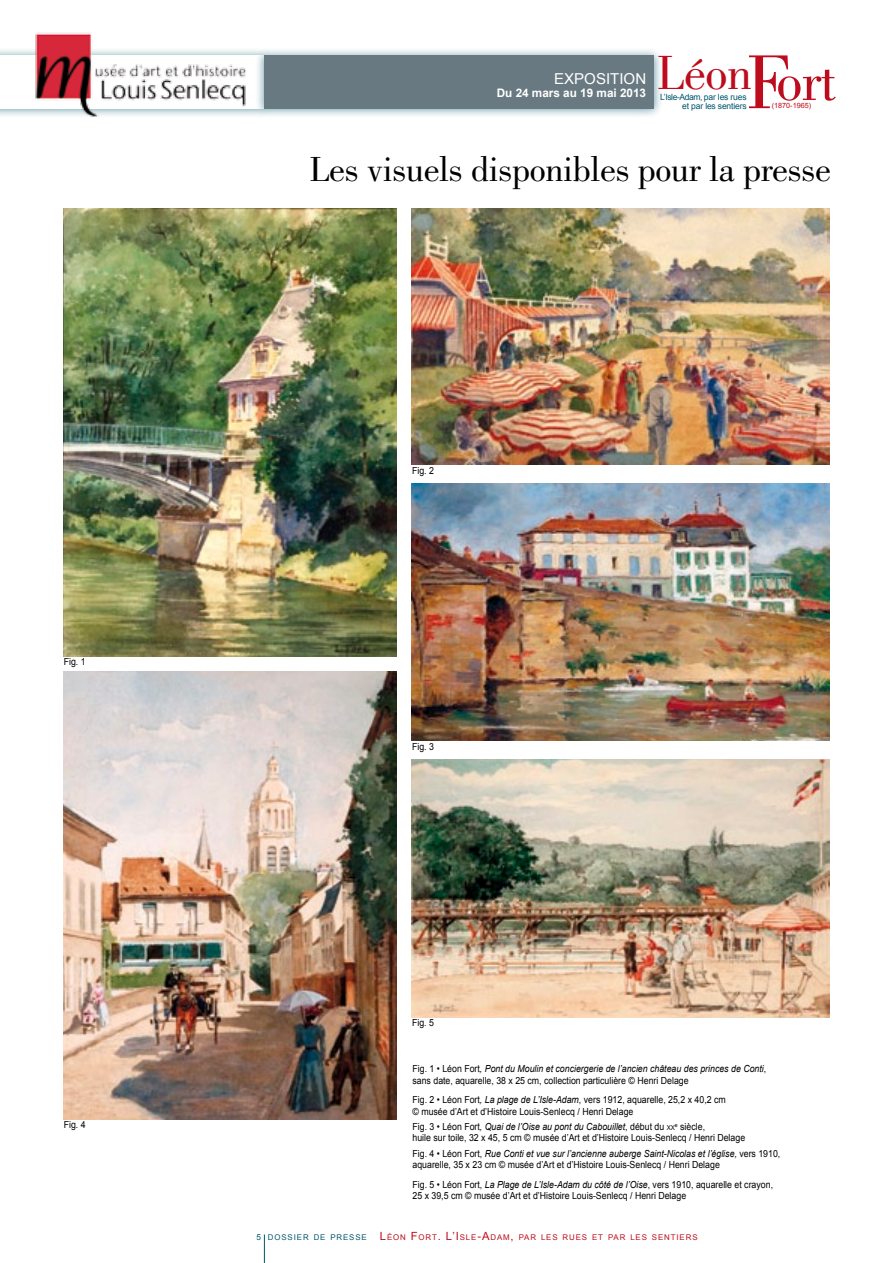
<style>
.page{position:relative;width:893px;height:1263px;background:#fff}
.page>*{position:absolute;margin:0;border:0;box-sizing:border-box;transform-origin:0 0}
.t1{font:49.65px "Bodoni";color:#bd0c1d}
.t2{font:36px "Bodoni";letter-spacing:-.01em;color:#000}
.t3{font:15px "Arial";color:#fff}
.t4{font:9.75px/11.2px "Arial";color:#000;scale:.9 1}
.t5{font:8.55px/8.6px "Arial";letter-spacing:-.02em;color:#00566c;text-align:right}
.t6{font:7.8px "Arial";letter-spacing:.115em;color:#bd0c1d}
.t7{font:7.2px "Arial";color:#bd0c1d}
.s1{font-size:78.9px}
.s2{font-size:58.05px}
.s3{font-style:italic}
.s4{font-size:6.9px}
.s5{font-size:8.25px;color:#00566c}
.s6{color:#00566c}
.s7{font-size:11.25px}
</style>
<div class="page">
<svg style="left:264px;top:1234px;width:1px;height:29px"></svg>
<img style="left:64px;top:208px;width:332px;height:448px">
<img style="left:412px;top:208px;width:417px;height:257px">
<img style="left:412px;top:483px;width:417px;height:258px">
<img style="left:412px;top:760px;width:417px;height:257px">
<div style="left:255px;top:46px;width:408px;height:72px;background:#00566c;opacity:.6"></div>
<div style="left:264px;top:55px;width:390px;height:53px;background:#687981"></div>
<img style="left:17px;top:32px;width:245px;height:86px">
<img style="left:64px;top:672px;width:332px;height:447px">
<p class="t4" style="left:64px;top:655px;width:26px">Fig. 1</p>
<p class="t4" style="left:64px;top:1119px;width:26px">Fig. 4</p>
<h1 class="t1" style="left:657px;top:45px;width:181px">Léon<span class="s1">F</span><span class="s2">ort</span></h1>
<h3 class="t3" style="left:554px;top:70px;width:94px">EXPOSITION</h3>
<p class="t5" style="left:497px;top:93px;width:251px"><sup>Du</sup> <sup>24</sup> <sup>mars</sup> <sup>au</sup> <sup>19</sup> <sup>mai</sup> <sup>2013</sup> L’Isle-Adam, par les rues et par les sentiers</p>
<p class="t7" style="left:772px;top:102px;width:41px">(1870-1965)</p>
<h2 class="t2" style="left:310px;top:149px;width:523px">Les visuels disponibles pour la presse</h2>
<p class="t4" style="left:412px;top:465px;width:26px">Fig. 2</p>
<p class="t4" style="left:412px;top:741px;width:26px">Fig. 3</p>
<p class="t4" style="left:412px;top:1017px;width:26px">Fig. 5</p>
<p class="t4" style="left:412px;top:1063px;width:395px">Fig. 1 • Léon Fort<span class="s3">, Pont du Moulin et conciergerie de l’ancien château des princes de Conti</span>, sans date, aquarelle, 38 x 25 cm, collection particulière © Henri Delage</p>
<p class="t4" style="left:412px;top:1094px;width:350px">Fig. 2 • Léon Fort<span class="s3">, La plage de L’Isle-Adam</span>, vers 1912, aquarelle, 25,2 x 40,2 cm © musée d’Art et d’Histoire Louis-Senlecq / Henri Delage</p>
<p class="t4" style="left:412px;top:1121px;width:371px">Fig. 3 • Léon Fort<span class="s3">, Quai de l’Oise au pont du Cabouillet</span>, début du <span class="s4">XX</span><sup>e</sup> siècle,<br>huile sur toile, 32 x 45, 5 cm © musée d’Art et d’Histoire Louis-Senlecq / Henri Delage</p>
<p class="t4" style="left:412px;top:1148px;width:410px">Fig. 4 • Léon Fort, <span class="s3">Rue Conti et vue sur l’ancienne auberge Saint-Nicolas et l’église</span>, vers 1910, aquarelle, 35 x 23 cm © musée d’Art et d’Histoire Louis-Senlecq / Henri Delage</p>
<p class="t4" style="left:412px;top:1179px;width:402px">Fig. 5 • Léon Fort, <span class="s3">La Plage de L’Isle-Adam du côté de l’Oise</span>, vers 1910, aquarelle et crayon,<br>25 x 39,5 cm © musée d’Art et d’Histoire Louis-Senlecq / Henri Delage</p>
<p class="t6" style="left:256px;top:1233px;width:443px"><span class="s5">5</span> <span class="s6">DOSSIER DE PRESSE</span> <span class="s7">L</span>ÉON <span class="s7">F</span>ORT<span class="s7">. L’I</span> SLE<span class="s7">-A</span>DAM<span class="s7">,</span> PAR LES RUES ET PAR LES SENTIERS</p>
</div>
